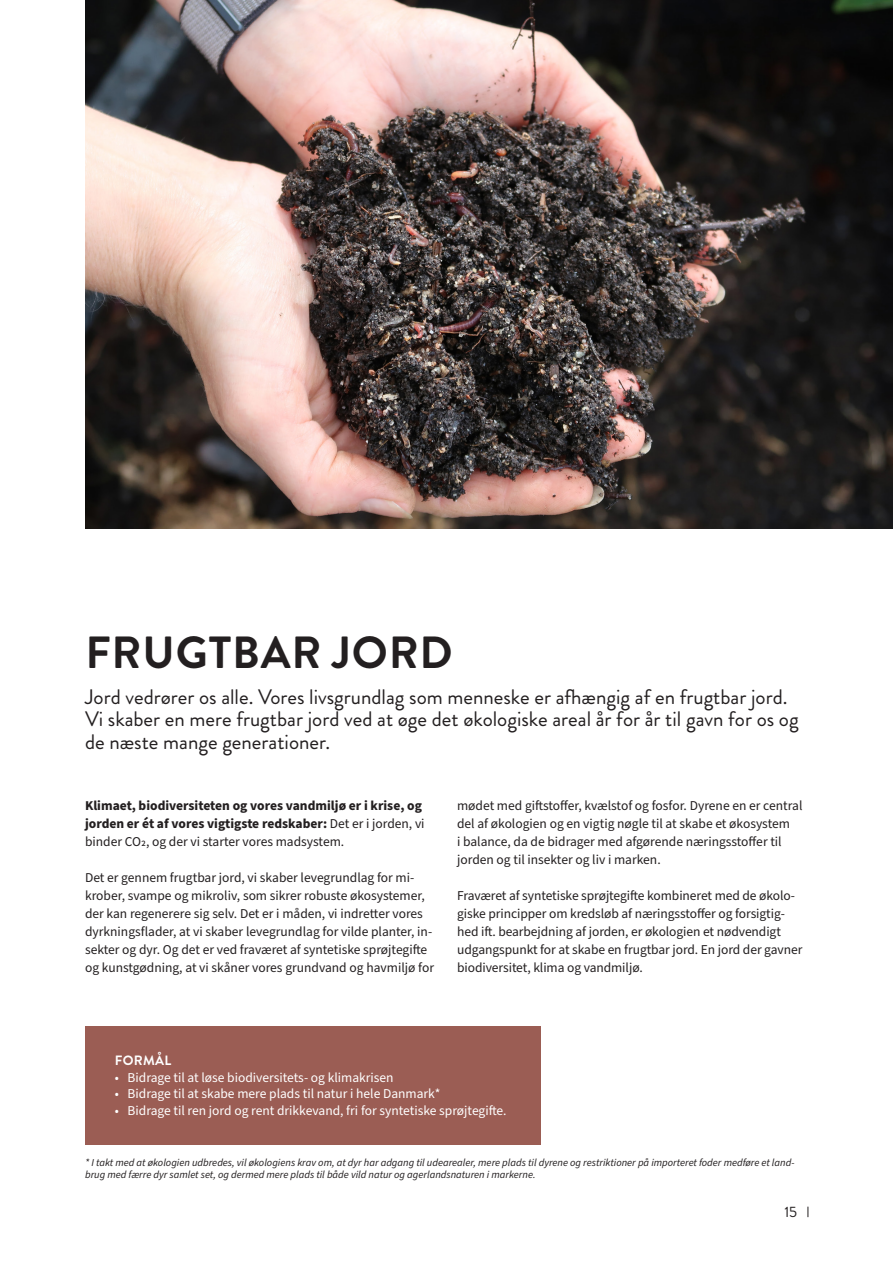
<style>
.page{position:relative;width:893px;height:1263px;background:#fff}
.page>*{position:absolute;margin:0;border:0;box-sizing:border-box;transform-origin:0 0}
.t1{font:700 45px "Brandon Grotesque";letter-spacing:.02em;color:#231f20}
.t2{font:21px/22.5px "Brandon Grotesque";color:#231f20}
.t3{font:15px "Brandon Grotesque";color:#231f20}
.t4{font:13.5px/18px "Source Sans Pro";color:#231f20}
.t5{font:13.5px "Source Sans Pro";color:#fff}
.t6{font:700 13.5px/18px "Source Sans Pro";color:#231f20}
.t7{font:700 13.5px "Brandon Grotesque";letter-spacing:.02em;color:#fff}
.t8{font:italic 10.5px/12px "Source Sans Pro";color:#231f20}
.s1{font-weight:400}
</style>
<div class="page">
<div style="left:85px;top:1026px;width:455px;height:118px;background:#9b5d54"></div>
<img style="left:85px;top:0;width:808px;height:528px">
<h1 class="t1" style="left:85px;top:621px;width:369px">FRUGTBAR JORD</h1>
<h2 class="t2" style="left:85px;top:685px;width:715px">Jord vedrører os alle. Vores livsgrundlag som menneske er afhængig af en frugtbar jord.<br>Vi skaber en mere frugtbar jord ved at øge det økologiske areal år for år til gavn for os og de næste mange generationer.</h2>
<p class="t6" style="left:85px;top:797px;width:341px">Klimaet, biodiversiteten og vores vandmiljø er i krise, og jorden er ét af vores vigtigste redskaber: <span class="s1">Det er i jorden, vi binder CO2, og der vi starter vores madsystem.</span></p>
<p class="t4" style="left:85px;top:869px;width:350px">Det er gennem frugtbar jord, vi skaber levegrundlag for mi&shy;krober, svampe og mikroliv, som sikrer robuste økosystemer, der kan regenerere sig selv. Det er i måden, vi indretter vores dyrkningsflader, at vi skaber levegrundlag for vilde planter, in&shy;sekter og dyr. Og det er ved fraværet af syntetiske sprøjtegifte og kunstgødning, at vi skåner vores grundvand og havmiljø for</p>
<p class="t4" style="left:457px;top:797px;width:347px">mødet med giftstoffer, kvælstof og fosfor. Dyrene en er central del af økologien og en vigtig nøgle til at skabe et økosystem<br>i balance, da de bidrager med afgørende næringsstoffer til jorden og til insekter og liv i marken.</p>
<p class="t4" style="left:457px;top:887px;width:347px">Fraværet af syntetiske sprøjtegifte kombineret med de økolo&shy;giske principper om kredsløb af næringsstoffer og forsigtig&shy;hed ift. bearbejdning af jorden, er økologien et nødvendigt udgangspunkt for at skabe en frugtbar jord. En jord der gavner biodiversitet, klima og vandmiljø.</p>
<p class="t7" style="left:115px;top:1051px;width:58px">FORMÅL</p>
<p class="t5" style="left:115px;top:1068px;width:280px">• Bidrage til at løse biodiversitets- og klimakrisen</p>
<p class="t5" style="left:115px;top:1084px;width:327px">• Bidrage til at skabe mere plads til natur i hele Danmark*</p>
<p class="t5" style="left:115px;top:1101px;width:393px">• Bidrage til ren jord og rent drikkevand, fri for syntetiske sprøjtegifte.</p>
<p class="t8" style="left:85px;top:1157px;width:711px">* I takt med at økologien udbredes, vil økologiens krav om, at dyr har adgang til udearealer, mere plads til dyrene og restriktioner på importeret foder medføre et land&shy;brug med færre dyr samlet set, og dermed mere plads til både vild natur og agerlandsnaturen i markerne.</p>
<p class="t3" style="left:784px;top:1202px;width:14px">15</p>
</div>
